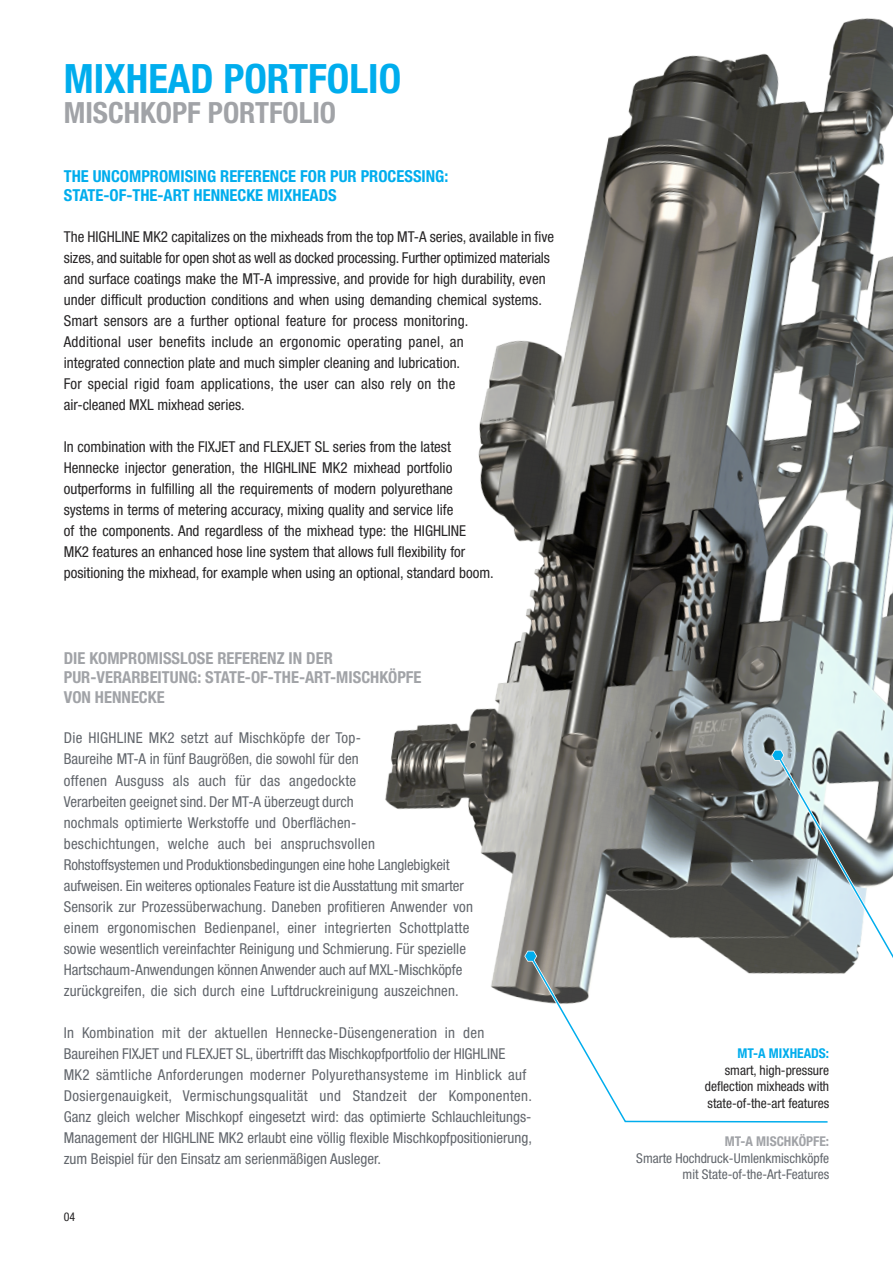
<style>
.page{position:relative;width:893px;height:1263px;background:#fff}
.page>*{position:absolute;margin:0;border:0;box-sizing:border-box;transform-origin:0 0}
.t1{font:700 condensed 40.5px "Helvetica Neue LT Pro";color:#00aded}
.t2{font:700 condensed 29.25px "Helvetica Neue LT Pro";color:#a1a3a7}
.t3{font:700 condensed 16.5px "Helvetica Neue LT Pro";color:#a1a3a7}
.t4{font:700 condensed 16.5px "Helvetica Neue LT Pro";color:#00aded}
.t5{font:condensed 15px/21px "Helvetica Neue LT Pro";color:#272526}
.t6{font:condensed 15px/21px "Helvetica Neue LT Pro";color:#62666c}
.t7{font:condensed 15px "Helvetica Neue LT Pro";letter-spacing:.02em;color:#62666c}
.t8{font:condensed 15px "Helvetica Neue LT Pro";letter-spacing:.02em;color:#272526}
.t9{font:condensed 13.5px "Helvetica Neue LT Pro";color:#272526}
.t10{font:condensed 13.5px "Helvetica Neue LT Pro";color:#62666c}
.t11{font:700 condensed 13.5px "Helvetica Neue LT Pro";color:#a1a3a7}
.t12{font:700 condensed 13.5px "Helvetica Neue LT Pro";color:#00aded}
.t13{font:condensed 12px "Helvetica Neue LT Pro";color:#272526}
</style>
<div class="page">
<img style="left:385px;top:18px;width:508px;height:982px">
<svg style="left:771px;top:750px;width:122px;height:250px"></svg>
<svg style="left:528px;top:955px;width:308px;height:46px"></svg>
<svg style="left:524px;top:951px;width:13px;height:10px"></svg>
<svg style="left:530px;top:957px;width:299px;height:166px"></svg>
<p class="t1" style="left:64px;top:64px;width:339px">MIXHEAD PORTFOLIO</p>
<p class="t2" style="left:64px;top:102px;width:274px">MISCHKOPF PORTFOLIO</p>
<p class="t4" style="left:64px;top:170px;width:386px">THE UNCOMPROMISING REFERENCE FOR PUR PROCESSING:</p>
<p class="t4" style="left:64px;top:190px;width:275px">STATE-OF-THE-ART HENNECKE MIXHEADS</p>
<p class="t5" style="left:64px;top:227px;width:492px">The HIGHLINE MK2 capitalizes on the mixheads from the top MT-A series, available in five sizes, and suitable for open shot as well as docked processing. Further optimized materials and surface coatings make the MT-A impressive, and provide for high durability, even under difficult production conditions and when using demanding chemical systems.<br>Smart sensors are a further optional feature for process monitoring.</p>
<p class="t8" style="left:64px;top:336px;width:401px">Additional user benefits include an ergonomic operating panel, an</p>
<p class="t5" style="left:64px;top:353px;width:398px">integrated connection plate and much simpler cleaning and lubrication.<br>For special rigid foam applications, the user can also rely on the</p>
<p class="t5" style="left:64px;top:395px;width:182px">air-cleaned MXL mixhead series.</p>
<p class="t5" style="left:64px;top:437px;width:391px">In combination with the FIXJET and FLEXJET SL series from the latest Hennecke injector generation, the HIGHLINE MK2 mixhead portfolio outperforms in fulfilling all the requirements of modern polyurethane systems in terms of metering accuracy, mixing quality and service life</p>
<p class="t5" style="left:64px;top:521px;width:404px">of the components. And regardless of the mixhead type: the HIGHLINE<br>MK2 features an enhanced hose line system that allows full flexibility for</p>
<p class="t5" style="left:64px;top:563px;width:431px">positioning the mixhead, for example when using an optional, standard boom.</p>
<p class="t3" style="left:64px;top:652px;width:271px">DIE KOMPROMISSLOSE REFERENZ IN DER</p>
<p class="t3" style="left:64px;top:672px;width:359px">PUR-VERARBEITUNG: STATE-OF-THE-ART-MISCHKÖPFE</p>
<p class="t3" style="left:64px;top:691px;width:102px">VON HENNECKE</p>
<p class="t7" style="left:64px;top:733px;width:299px">Die HIGHLINE MK2 setzt auf Mischköpfe der Top-</p>
<p class="t6" style="left:64px;top:750px;width:296px">Baureihe MT-A in fünf Baugrößen, die sowohl für den offenen Ausguss als auch für das angedockte</p>
<p class="t6" style="left:64px;top:792px;width:294px">Verarbeiten geeignet sind. Der MT-A überzeugt durch nochmals optimierte Werkstoffe und Oberflächen-</p>
<p class="t7" style="left:64px;top:838px;width:313px">beschichtungen, welche auch bei anspruchsvollen</p>
<p class="t6" style="left:64px;top:855px;width:411px">Rohstoffsystemen und Produktionsbedingungen eine hohe Langlebigkeit aufweisen. Ein weiteres optionales Feature ist die Ausstattung mit smarter<br>Sensorik zur Prozessüberwachung. Daneben profitieren Anwender von</p>
<p class="t7" style="left:64px;top:922px;width:407px">einem ergonomischen Bedienpanel, einer integrierten Schottplatte</p>
<p class="t6" style="left:64px;top:939px;width:404px">sowie wesentlich vereinfachter Reinigung und Schmierung. Für spezielle<br>Hartschaum-Anwendungen können Anwender auch auf MXL-Mischköpfe zurückgreifen, die sich durch eine Luftdruckreinigung auszeichnen.</p>
<p class="t7" style="left:64px;top:1027px;width:422px">In Kombination mit der aktuellen Hennecke-Düsengeneration in den</p>
<p class="t6" style="left:64px;top:1044px;width:464px">Baureihen FIXJET und FLEXJET SL, übertrifft das Mischkopfportfolio der HIGHLINE<br>MK2 sämtliche Anforderungen moderner Polyurethansysteme im Hinblick auf</p>
<p class="t7" style="left:64px;top:1090px;width:470px">Dosiergenauigkeit, Vermischungsqualität und Standzeit der Komponenten.</p>
<p class="t6" style="left:64px;top:1107px;width:469px">Ganz gleich welcher Mischkopf eingesetzt wird: das optimierte Schlauchleitungs-</p>
<p class="t6" style="left:64px;top:1128px;width:470px">Management der HIGHLINE MK2 erlaubt eine völlig flexible Mischkopfpositionierung, zum Beispiel für den Einsatz am serienmäßigen Ausleger.</p>
<p class="t13" style="left:64px;top:1213px;width:13px">04</p>
<p class="t12" style="left:737px;top:1049px;width:93px">MT-A MIXHEADS:</p>
<p class="t9" style="left:725px;top:1065px;width:106px">smart, high-pressure</p>
<p class="t9" style="left:705px;top:1082px;width:126px">deflection mixheads with</p>
<p class="t9" style="left:707px;top:1098px;width:123px">state-of-the-art features</p>
<p class="t11" style="left:725px;top:1137px;width:106px">MT-A MISCHKÖPFE:</p>
<p class="t10" style="left:636px;top:1153px;width:194px">Smarte Hochdruck-Umlenkmischköpfe</p>
<p class="t10" style="left:683px;top:1170px;width:148px">mit State-of-the-Art-Features</p>
</div>
